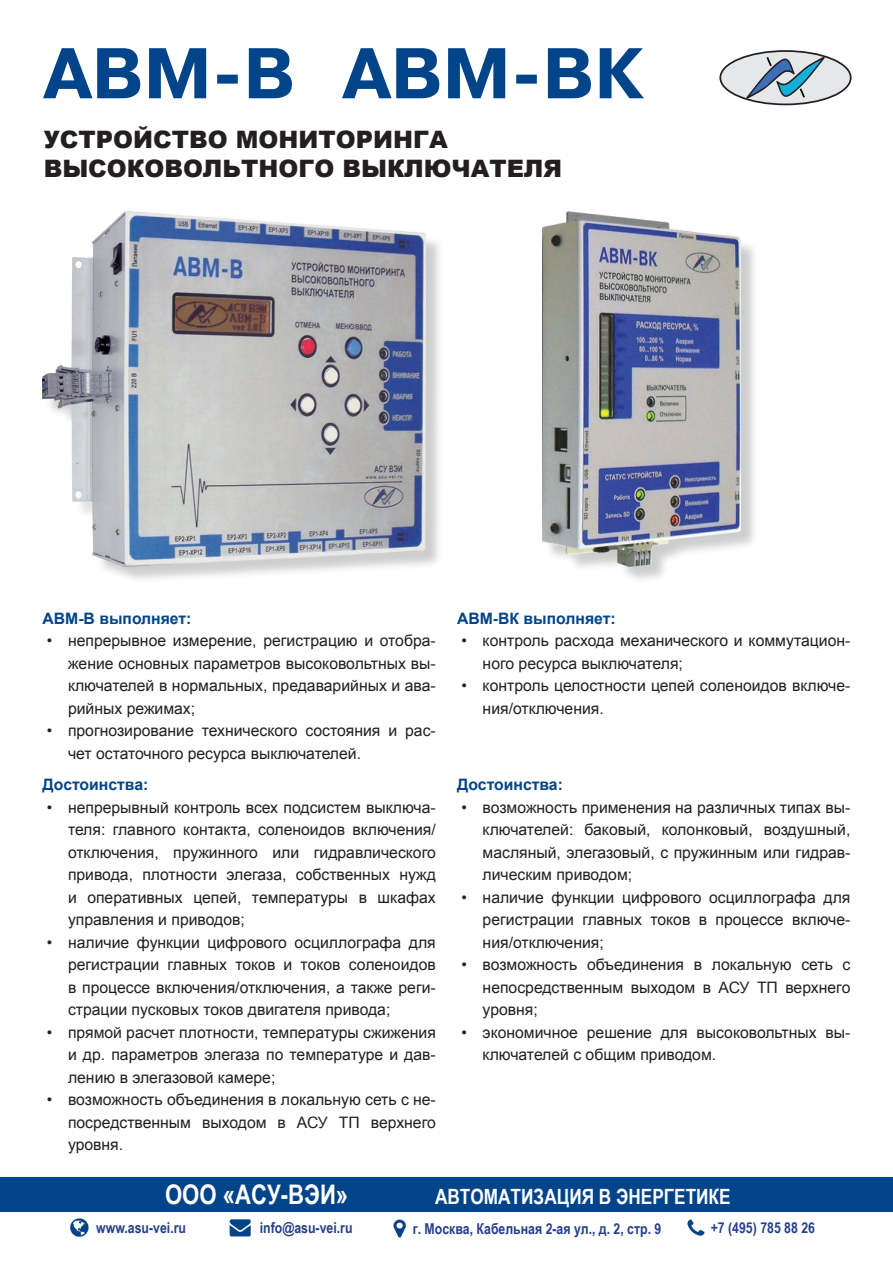
<style>
.page{position:relative;width:893px;height:1263px;background:#fff}
.page>*{position:absolute;margin:0;border:0;box-sizing:border-box;transform-origin:0 0}
.t1{font:700 67.5px "Pragmatica";color:#024489}
.t2{font:700 27px "Arial Narrow";color:#fff}
.t3{font:900 24px "Arial";color:#231f20}
.t4{font:700 21px "Arial Narrow";color:#fff}
.t5{font:15.75px/22.5px "Arial";color:#231f20;text-align:justify}
.Текст{font:700 15.75px "Arial";color:#024489}
.t6{font:700 15px "Arial Narrow";color:#253f8e}
</style>
<div class="page">
<div style="left:544px;top:214px;width:215px;height:370px;background:#000;opacity:.2"></div>
<img style="left:542px;top:212px;width:198px;height:354px">
<div style="left:45px;top:214px;width:399px;height:370px;background:#000;opacity:.2"></div>
<img style="left:43px;top:212px;width:383px;height:354px">
<div style="left:0;top:1178px;width:893px;height:34px;background:#024489"></div>
<img style="left:70px;top:1219px;width:18px;height:18px">
<img style="left:229px;top:1220px;width:21px;height:16px">
<img style="left:687px;top:1219px;width:17px;height:17px">
<img style="left:393px;top:1219px;width:12px;height:18px">
<div style="left:720px;top:51px;width:131px;height:53px;background:#e6e7e9;border-radius:50%"></div>
<div style="left:719px;top:50px;width:133px;height:55px;border:2px solid #231f20;border-radius:50%"></div>
<svg style="left:746px;top:55px;width:79px;height:45px"></svg>
<p class="t1" style="left:44px;top:36px;width:601px">АВМ-В АВМ-ВК</p>
<p class="t3" style="left:44px;top:122px;width:406px">УСТРОЙСТВО МОНИТОРИНГА</p>
<p class="t3" style="left:44px;top:151px;width:520px">ВЫСОКОВОЛЬТНОГО ВЫКЛЮЧАТЕЛЯ</p>
<p class="Текст" style="left:43px;top:608px;width:150px">АВМ-В выполняет:</p>
<p class="t5" style="left:68px;top:630px;width:369px;text-indent:-21px">• непрерывное измерение, регистрацию и отобра&shy;жение основных параметров высоковольтных вы&shy;ключателей в нормальных, предаварийных и ава&shy;рийных режимах;</p>
<p class="t5" style="left:68px;top:720px;width:369px;text-indent:-21px">• прогнозирование технического состояния и рас&shy;чет остаточного ресурса выключателей.</p>
<p class="Текст" style="left:43px;top:774px;width:107px">Достоинства:</p>
<p class="t5" style="left:68px;top:796px;width:369px;text-indent:-21px">• непрерывный контроль всех подсистем выключа&shy;теля: главного контакта, соленоидов включения/ отключения, пружинного или гидравлического привода, плотности элегаза, собственных нужд и оперативных цепей, температуры в шкафах управления и приводов;</p>
<p class="t5" style="left:68px;top:931px;width:369px;text-indent:-21px">• наличие функции цифрового осциллографа для регистрации главных токов и токов соленоидов в процессе включения/отключения, а также реги&shy;страции пусковых токов двигателя привода;</p>
<p class="t5" style="left:68px;top:1021px;width:369px;text-indent:-21px">• прямой расчет плотности, температуры сжижения и др. параметров элегаза по температуре и дав&shy;лению в элегазовой камере;</p>
<p class="t5" style="left:68px;top:1089px;width:369px;text-indent:-21px">• возможность объединения в локальную сеть с не&shy;посредственным выходом в АСУ ТП верхнего уровня.</p>
<p class="Текст" style="left:457px;top:608px;width:160px">АВМ-ВК выполняет:</p>
<p class="t5" style="left:483px;top:630px;width:369px;text-indent:-21px">• контроль расхода механического и коммутацион&shy;ного ресурса выключателя;</p>
<p class="t5" style="left:483px;top:675px;width:369px;text-indent:-21px">• контроль целостности цепей соленоидов включе&shy;ния/отключения.</p>
<p class="Текст" style="left:457px;top:774px;width:107px">Достоинства:</p>
<p class="t5" style="left:483px;top:796px;width:369px;text-indent:-21px">• возможность применения на различных типах вы&shy;ключателей: баковый, колонковый, воздушный, масляный, элегазовый, с пружинным или гидрав&shy;лическим приводом;</p>
<p class="t5" style="left:483px;top:886px;width:369px;text-indent:-21px">• наличие функции цифрового осциллографа для регистрации главных токов в процессе включе&shy;ния/отключения;</p>
<p class="t5" style="left:483px;top:954px;width:369px;text-indent:-21px">• возможность объединения в локальную сеть с непосредственным выходом в АСУ ТП верхнего уровня;</p>
<p class="t5" style="left:483px;top:1021px;width:369px;text-indent:-21px">• экономичное решение для высоковольтных вы&shy;ключателей с общим приводом.</p>
<p class="t2" style="left:165px;top:1174px;width:185px">ООО «АСУ-ВЭИ»</p>
<p class="t4" style="left:435px;top:1181px;width:297px">АВТОМАТИЗАЦИЯ В ЭНЕРГЕТИКЕ</p>
<p class="t6" style="left:96px;top:1216px;width:91px">www.asu-vei.ru</p>
<p class="t6" style="left:260px;top:1216px;width:94px">info@asu-vei.ru</p>
<p class="t6" style="left:413px;top:1217px;width:250px">г. Москва, Кабельная 2-ая ул., д. 2, стр. 9</p>
<p class="t6" style="left:711px;top:1216px;width:106px">+7 (495) 785 88 26</p>
</div>
